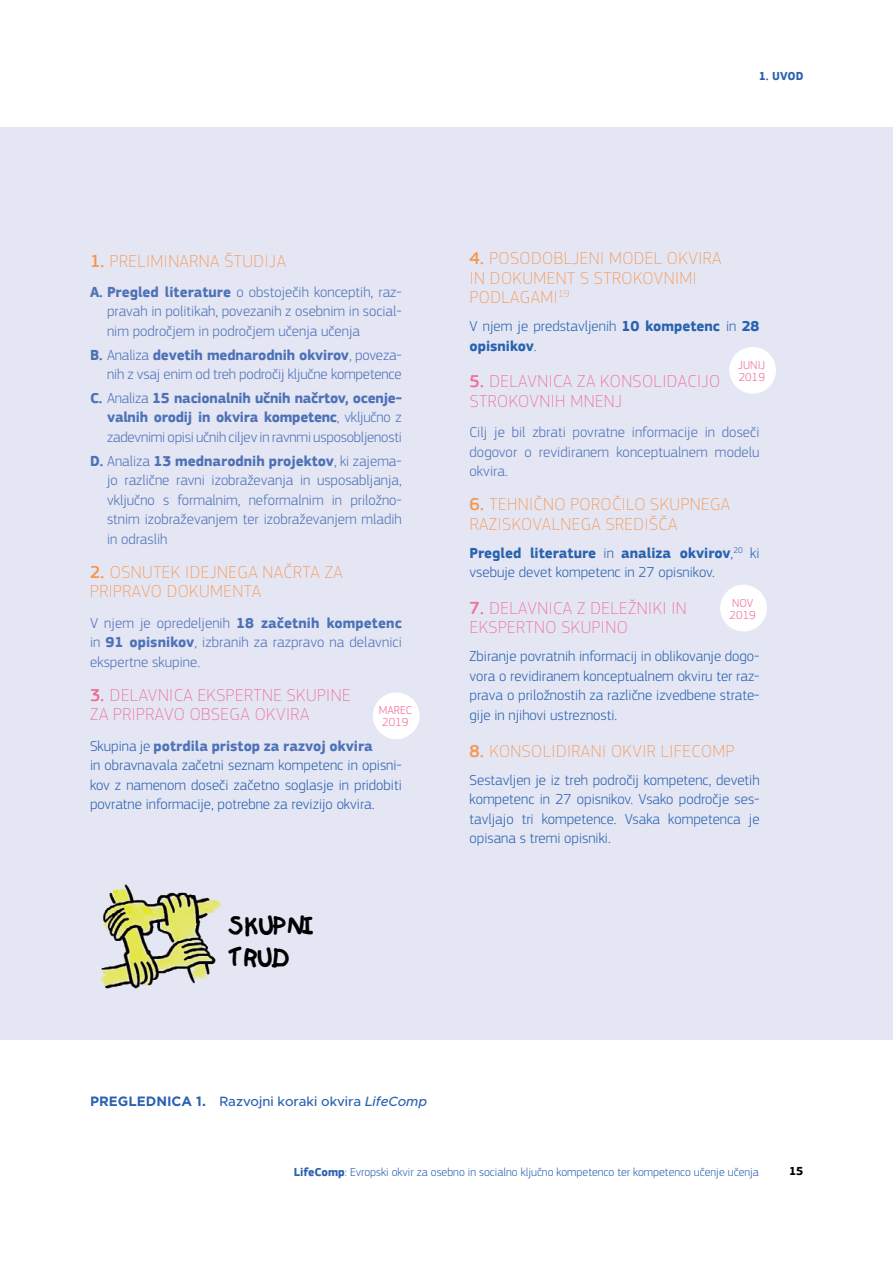
<style>
.page{position:relative;width:893px;height:1263px;background:#fff}
.page>*{position:absolute;margin:0;border:0;box-sizing:border-box;transform-origin:0 0}
.t1{font:700 22.5px/32.1px "Catchup";letter-spacing:.02em;color:#000}
.t2{font:100 18px/19.5px "EC Square Sans Pro";letter-spacing:.025em;color:#f7964f}
.t3{font:100 18px/19.5px "EC Square Sans Pro";letter-spacing:.025em;color:#f16b94}
.t4{font:300 15px/19.5px "EC Square Sans Pro";color:#4e72b7;text-align:justify}
.t5{font:300 15px/19.5px "EC Square Sans Pro";color:#2a62af}
.t6{font:500 13.5px "Metropolis";color:#2a62af}
.t7{font:300 12px "EC Square Sans Pro";color:#2a62af}
.t8{font:300 12px/12px "EC Square Sans Pro";letter-spacing:.005em;color:#f16b94}
.t9{font:700 12px "EC Square Sans Pro";color:#2a62af}
.t10{font:700 12px "EC Square Sans Pro";color:#000}
.s1{font-weight:500}
.s2{font-weight:700}
.s3{font-weight:700;color:#4e72b7}
.s4{font-family:"Gotham";font-weight:700}
.s5{font-style:italic}
</style>
<div class="page">
<div style="left:0;top:128px;width:893px;height:912px;background:#e4e6f4"></div>
<div style="left:373px;top:692px;width:47px;height:47px;background:#fff;border-radius:50%"></div>
<div style="left:729px;top:347px;width:47px;height:47px;background:#fff;border-radius:50%"></div>
<div style="left:720px;top:585px;width:47px;height:46px;background:#fff;border-radius:50%"></div>
<img style="left:100px;top:884px;width:120px;height:105px">
<p class="t9" style="left:759px;top:69px;width:46px">1. UVOD</p>
<p class="t2" style="left:90px;top:251px;width:198px"><span class="s1">1.</span> PRELIMINARNA ŠTUDIJA</p>
<p class="t4" style="left:107px;top:282px;width:296px;text-indent:-17px"><span class="s2">A. Pregled literature</span> o obstoječih konceptih, raz&shy;pravah in politikah, povezanih z osebnim in social&shy;nim področjem in področjem učenja učenja</p>
<p class="t4" style="left:90px;top:345px;width:313px;text-align:right"><span class="s2">B.</span> Analiza <span class="s2">devetih mednarodnih okvirov</span>, poveza&shy;nih z vsaj enim od treh področij ključne kompetence</p>
<p class="t4" style="left:107px;top:388px;width:296px;text-indent:-17px"><span class="s2">C.</span> Analiza <span class="s2">15 nacionalnih učnih načrtov, ocenje&shy;valnih orodij in okvira kompetenc</span>, vključno z zadevnimi opisi učnih ciljev in ravnmi usposobljenosti</p>
<p class="t4" style="left:107px;top:451px;width:296px;text-indent:-17px"><span class="s2">D.</span> Analiza <span class="s2">13 mednarodnih projektov</span>, ki zajema&shy;jo različne ravni izobraževanja in usposabljanja, vključno s formalnim, neformalnim in priložno&shy;stnim izobraževanjem ter izobraževanjem mladih in odraslih</p>
<p class="t2" style="left:90px;top:562px;width:254px"><span class="s1">2.</span> OSNUTEK IDEJNEGA NAČRTA ZA<br>PRIPRAVO DOKUMENTA</p>
<p class="t4" style="left:90px;top:613px;width:313px">V njem je opredeljenih <span class="s2">18 začetnih kompetenc </span>in <span class="s2">91 opisnikov</span>, izbranih za razpravo na delavnici ekspertne skupine.</p>
<p class="t3" style="left:90px;top:685px;width:262px"><span class="s1">3.</span> DELAVNICA EKSPERTNE SKUPINE<br>ZA PRIPRAVO OBSEGA OKVIRA</p>
<p class="t5" style="left:90px;top:736px;width:313px">Skupina je <span class="s3">potrdila pristop za razvoj okvira<br></span>in obravnavala začetni seznam kompetenc in opisni&shy;kov z namenom doseči začetno soglasje in pridobiti povratne informacije, potrebne za revizijo okvira.</p>
<p class="t8" style="left:379px;top:704px;width:35px">MAREC<br>2019</p>
<h1 class="t1" style="left:230px;top:909px;width:87px">SKUPNI<br>TRUD</h1>
<p class="t2" style="left:470px;top:248px;width:254px"><span class="s1">4.</span> POSODOBLJENI MODEL OKVIRA<br>IN DOKUMENT S STROKOVNIMI<br>PODLAGAMI<sup>19</sup></p>
<p class="t5" style="left:470px;top:317px;width:291px">V njem je predstavljenih <span class="s2">10 kompetenc</span> in <span class="s2">28 opisnikov</span>.</p>
<p class="t3" style="left:470px;top:371px;width:252px"><span class="s1">5.</span> DELAVNICA ZA KONSOLIDACIJO<br>STROKOVNIH MNENJ</p>
<p class="t4" style="left:470px;top:422px;width:292px">Cilj je bil zbrati povratne informacije in doseči dogovor o revidiranem konceptualnem modelu okvira.</p>
<p class="t2" style="left:470px;top:494px;width:262px"><span class="s1">6.</span> TEHNIČNO POROČILO SKUPNEGA<br>RAZISKOVALNEGA SREDIŠČA</p>
<p class="t5" style="left:470px;top:543px;width:291px"><span class="s2">Pregled literature</span> in <span class="s2">analiza okvirov</span>,<sup>20</sup> ki vsebuje devet kompetenc in 27 opisnikov.</p>
<p class="t3" style="left:470px;top:598px;width:219px"><span class="s1">7.</span> DELAVNICA Z DELEŽNIKI IN<br>EKSPERTNO SKUPINO</p>
<p class="t5" style="left:470px;top:647px;width:292px;text-align:justify">Zbiranje povratnih informacij in oblikovanje dogo&shy;vora o revidiranem konceptualnem okviru ter raz&shy;prava o priložnostih za različne izvedbene strate&shy;gije in njihovi ustreznosti.</p>
<p class="t2" style="left:470px;top:740px;width:266px"><span class="s1">8.</span> KONSOLIDIRANI OKVIR LIFECOMP</p>
<p class="t5" style="left:470px;top:770px;width:292px;text-align:justify">Sestavljen je iz treh področij kompetenc, devetih kompetenc in 27 opisnikov. Vsako področje ses&shy;tavljajo tri kompetence. Vsaka kompetenca je opisana s tremi opisniki.</p>
<p class="t8" style="left:738px;top:359px;width:29px">JUNIJ<br>2019</p>
<p class="t8" style="left:730px;top:597px;width:28px">NOV<br>2019</p>
<p class="t6" style="left:90px;top:1092px;width:339px"><span class="s4">PREGLEDNICA 1.</span> Razvojni koraki okvira <span class="s5">LifeComp</span></p>
<p class="t7" style="left:294px;top:1165px;width:467px"><span class="s2">LifeComp</span>: Evropski okvir za osebno in socialno ključno kompetenco ter kompetenco učenje učenja</p>
<p class="t10" style="left:789px;top:1164px;width:16px">15</p>
</div>
